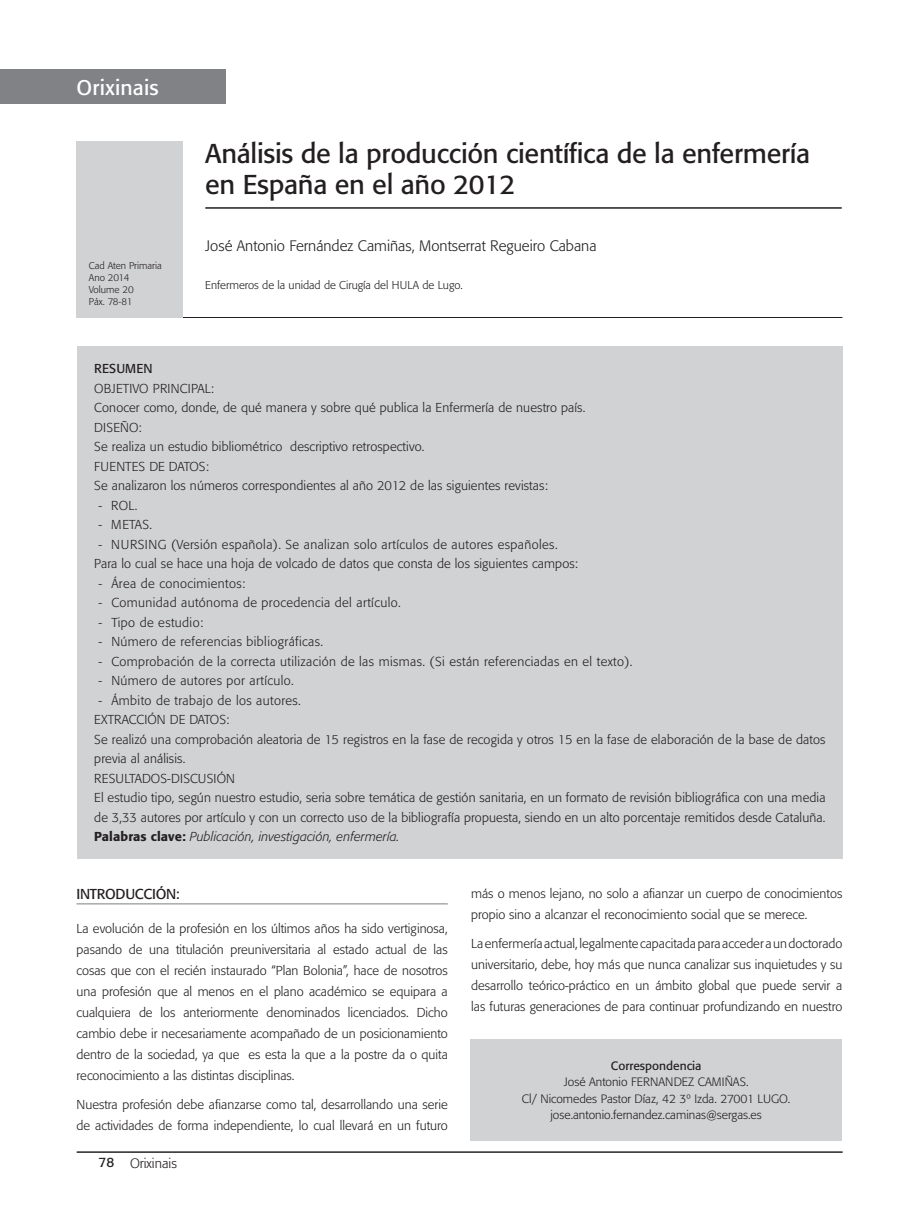
<style>
.page{position:relative;width:919px;height:1217px;background:#fff}
.page>*{position:absolute;margin:0;border:0;box-sizing:border-box;transform-origin:0 0}
.t1{font:27px/31.5px "Formata";letter-spacing:-.01em;color:#231f20}
.t2{font:21px "Formata";letter-spacing:.01em;color:#fff}
.t3{font:300 15px "Formata";color:#231f20}
.t4{font:14.25px "Formata";letter-spacing:-.02em;color:#231f20}
.t5{font:300 13.5px "Formata";color:#231f20}
.t6{font:300 12.9px/19.5px "Formata";letter-spacing:.01em;color:#231f20}
.t7{font:300 12.9px "Formata";letter-spacing:.03em;color:#231f20}
.t8{font:12.9px "Formata";letter-spacing:.01em;color:#231f20}
.t9{font:300 12px/16.5px "Formata";color:#231f20;text-align:center}
.t10{font:12px "Formata";color:#231f20}
.t11{font:300 11.25px "Formata";color:#231f20}
.t12{font:300 9.75px/12px "Formata";color:#231f20}
.s1{font-weight:500}
.s2{font-style:italic}
.s3{font-weight:400}
</style>
<div class="page">
<hr style="left:77px;top:1151px;width:765px;height:1px;background:#231f20">
<div style="left:0;top:69px;width:225px;height:34px;background:#808285"></div>
<hr style="left:77px;top:317px;width:765px;height:1px;background:#231f20">
<div style="left:76px;top:141px;width:106px;height:176px;background:#d1d2d4"></div>
<hr style="left:205px;top:207px;width:636px;height:2px;background:#231f20">
<hr style="left:77px;top:902px;width:371px;height:2px;background:#a8a9ad">
<div style="left:77px;top:346px;width:765px;height:512px;background:#d1d2d4"></div>
<div style="left:470px;top:1038px;width:371px;height:102px;background:#d1d2d4"></div>
<h2 class="t2" style="left:77px;top:74px;width:84px">Orixinais</h2>
<p class="t12" style="left:89px;top:259px;width:74px">Cad Aten Primaria<br>Ano 2014<br>Volume 20<br>Páx. 78-81</p>
<h1 class="t1" style="left:205px;top:137px;width:606px">Análisis de la producción científica de la enfermería en España en el año 2012</h1>
<p class="t3" style="left:205px;top:237px;width:393px">José Antonio Fernández Camiñas, Montserrat Regueiro Cabana</p>
<p class="t11" style="left:205px;top:278px;width:259px">Enfermeros de la unidad de Cirugía del HULA de Lugo.</p>
<p class="t8" style="left:94px;top:361px;width:60px">RESUMEN</p>
<p class="t6" style="left:94px;top:378px;width:492px">OBJETIVO PRINCIPAL:<br>Conocer como, donde, de qué manera y sobre qué publica la Enfermería de nuestro país.<br>DISEÑO:<br>Se realiza un estudio bibliométrico descriptivo retrospectivo.<br>FUENTES DE DATOS:<br>Se analizaron los números correspondientes al año 2012 de las siguientes revistas:</p>
<p class="t6" style="left:98px;top:495px;width:41px">- ROL.</p>
<p class="t6" style="left:98px;top:515px;width:55px">- METAS.</p>
<p class="t6" style="left:94px;top:534px;width:485px;text-indent:4px">- NURSING (Versión española). Se analizan solo artículos de autores españoles.<br>Para lo cual se hace una hoja de volcado de datos que consta de los siguientes campos:</p>
<p class="t7" style="left:99px;top:575px;width:148px">- Área de conocimientos:</p>
<p class="t7" style="left:99px;top:595px;width:304px">- Comunidad autónoma de procedencia del artículo.</p>
<p class="t7" style="left:99px;top:614px;width:106px">- Tipo de estudio:</p>
<p class="t7" style="left:99px;top:634px;width:226px">- Número de referencias bibliográficas.</p>
<p class="t7" style="left:99px;top:653px;width:535px">- Comprobación de la correcta utilización de las mismas. (Si están referenciadas en el texto).</p>
<p class="t7" style="left:99px;top:673px;width:197px">- Número de autores por artículo.</p>
<p class="t6" style="left:94px;top:690px;width:732px;text-indent:4px">- Ámbito de trabajo de los autores.<br>EXTRACCIÓN DE DATOS:<br>Se realizó una comprobación aleatoria de 15 registros en la fase de recogida y otros 15 en la fase de elaboración de la base de datos previa al análisis.<br>RESULTADOS-DISCUSIÓN<br>El estudio tipo, según nuestro estudio, seria sobre temática de gestión sanitaria, en un formato de revisión bibliográfica con una media de 3,33 autores por artículo y con un correcto uso de la bibliografía propuesta, siendo en un alto porcentaje remitidos desde Cataluña.<br><span class="s1">Palabras clave:</span> <span class="s2">Publicación, investigación, enfermería.</span></p>
<p class="t4" style="left:77px;top:884px;width:105px">INTRODUCCIÓN:</p>
<p class="t6" style="left:77px;top:917px;width:373px;line-height:21px;text-align:justify">La evolución de la profesión en los últimos años ha sido vertiginosa, pasando de una titulación preuniversitaria al estado actual de las cosas que con el recién instaurado “Plan Bolonia”, hace de nosotros una profesión que al menos en el plano académico se equipara a cualquiera de los anteriormente denominados licenciados. Dicho cambio debe ir necesariamente acompañado de un posicionamiento dentro de la sociedad, ya que es esta la que a la postre da o quita reconocimiento a las distintas disciplinas.</p>
<p class="t6" style="left:77px;top:1093px;width:372px;line-height:21px">Nuestra profesión debe afianzarse como tal, desarrollando una serie de actividades de forma independiente, lo cual llevará en un futuro</p>
<p class="t5" style="left:99px;top:1154px;width:80px"><span class="s3">78</span> Orixinais</p>
<p class="t6" style="left:471px;top:882px;width:372px;line-height:21px">más o menos lejano, no solo a afianzar un cuerpo de conocimientos propio sino a alcanzar el reconocimiento social que se merece.</p>
<p class="t6" style="left:471px;top:932px;width:373px;line-height:21px;text-align:justify">La enfermería actual, legalmente capacitada para acceder a un doctorado universitario, debe, hoy más que nunca canalizar sus inquietudes y su desarrollo teórico-práctico en un ámbito global que puede servir a las futuras generaciones de para continuar profundizando en nuestro</p>
<p class="t10" style="left:611px;top:1057px;width:92px">Correspondencia</p>
<p class="t9" style="left:522px;top:1073px;width:270px">José Antonio FERNANDEZ CAMIÑAS.<br>Cl/ Nicomedes Pastor Díaz, 42 3º Izda. 27001 LUGO. jose.antonio.fernandez.caminas@sergas.es</p>
</div>
